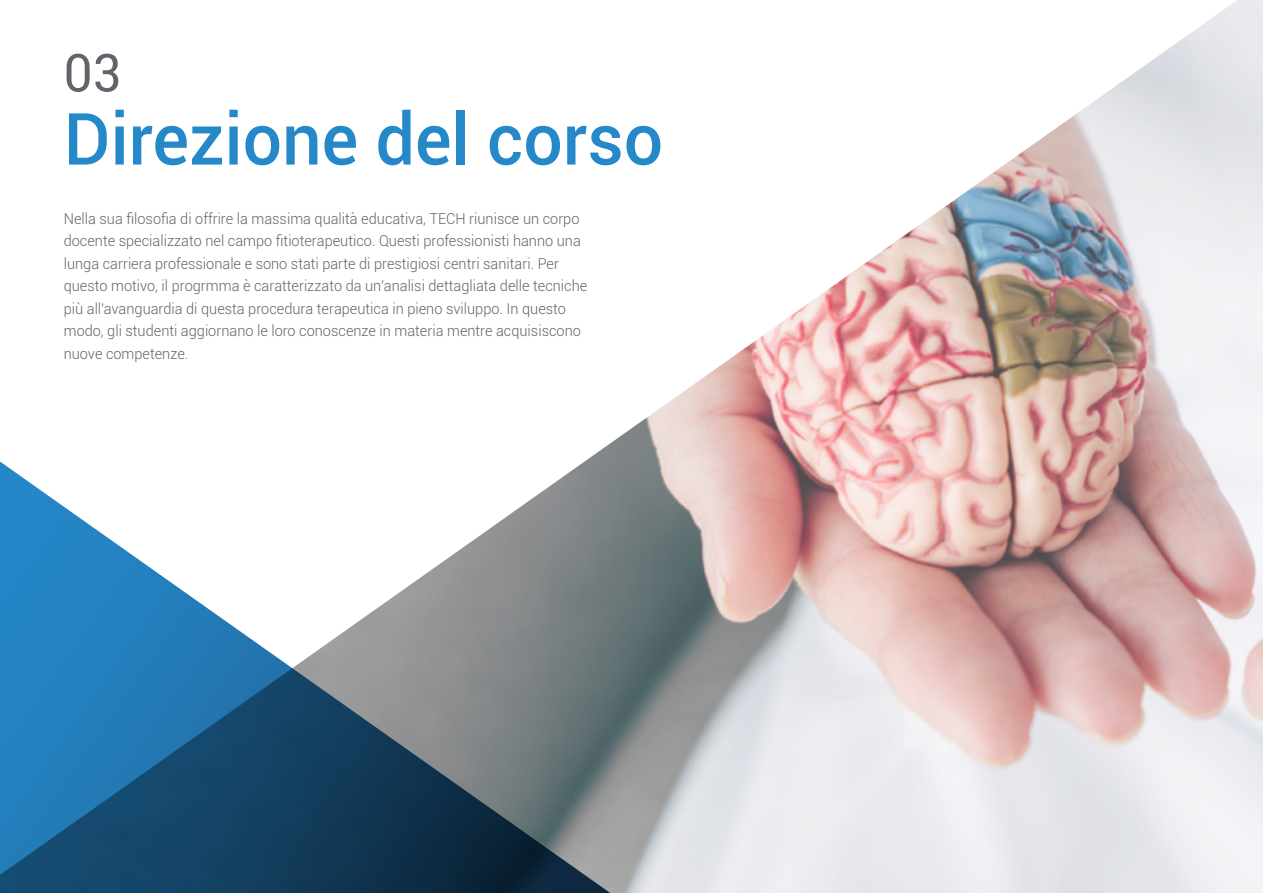
<style>
.page{position:relative;width:1263px;height:893px;background:#fff}
.page>*{position:absolute;margin:0;border:0;box-sizing:border-box;transform-origin:0 0}
.t1{font:500 72px "Roboto";color:#2488c9}
.t2{font:52.5px "Roboto";color:#61646a}
.t3{font:300 15px/22.5px "Roboto";color:#61646a}
</style>
<div class="page">
<img style="left:607px;top:0;width:656px;height:893px">
<svg style="left:0;top:446px;width:640px;height:447px"></svg>
<h2 class="t2" style="left:64px;top:36px;width:59px">03</h2>
<h1 class="t1" style="left:64px;top:88px;width:601px">Direzione del corso</h1>
<p class="t3" style="left:64px;top:207px;width:525px">Nella sua filosofia di offrire la massima qualità educativa, TECH riunisce un corpo docente specializzato nel campo fitioterapeutico. Questi professionisti hanno una lunga carriera professionale e sono stati parte di prestigiosi centri sanitari. Per questo motivo, il progrmma è caratterizzato da un'analisi dettagliata delle tecniche più all'avanguardia di questa procedura terapeutica in pieno sviluppo. In questo modo, gli studenti aggiornano le loro conoscenze in materia mentre acquisiscono nuove competenze.</p>
</div>
